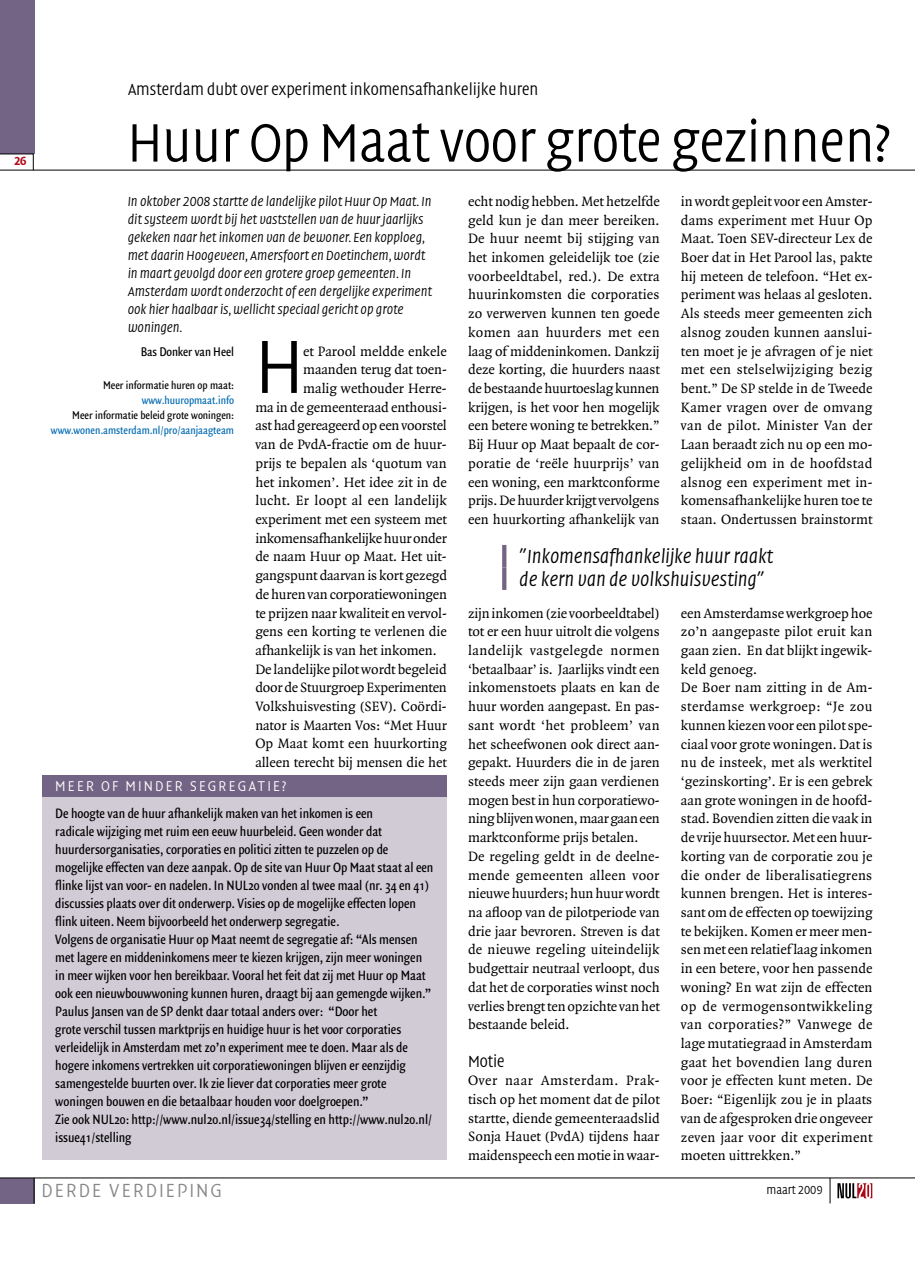
<style>
.page{position:relative;width:915px;height:1263px;background:#fff}
.page>*{position:absolute;margin:0;border:0;box-sizing:border-box;transform-origin:0 0}
.t1{font:300 77.25px "Quadraat Head";color:#000}
.t2{font:300 55.5px "Quadraat Head";letter-spacing:-.005em;color:#000}
.t3{font:italic 300 19.5px/22.5px "Quadraat Head";letter-spacing:-.005em;color:#000}
.t4{font:300 19.5px "Quadraat Head";letter-spacing:.095em;color:#87888a}
.t5{font:300 16.5px "Quadraat Head";letter-spacing:-.005em;color:#000}
.t6{font:14.55px/18.8px "Quadraat";color:#000;text-align:justify}
.t7{font:14.55px/18px "Quadraat Sans Con";letter-spacing:-.005em;color:#000}
.t8{font:300 14.55px "Quadraat Head";letter-spacing:.145em;color:#fff}
.t9{font:italic 300 13.5px/18px "Quadraat Head";letter-spacing:-.005em;color:#000}
.t10{font:13.5px "Quadraat Sans Con";letter-spacing:-.005em;color:#000}
.t11{font:12px "Quadraat Sans Con";color:#000}
.t12{font:12px "Quadraat Sans Con";color:#006ab2}
.t13{font:300 12px "Quadraat Head";letter-spacing:-.005em;color:#000}
.t14{font:700 12px "Quadraat Head";color:#ae0917}
</style>
<div class="page">
<div style="left:0;top:0;width:34px;height:154px;background:#736384"></div>
<div style="left:0;top:1178px;width:34px;height:25px;background:#736384"></div>
<hr style="left:0;top:170px;width:914px;height:1px;background:#000">
<hr style="left:0;top:1177px;width:914px;height:1px;background:#000">
<svg style="left:0;top:153px;width:34px;height:18px"></svg>
<svg style="left:829px;top:1178px;width:1px;height:25px"></svg>
<svg style="left:837px;top:1183px;width:35px;height:15px"></svg>
<svg style="left:34px;top:1178px;width:1px;height:25px"></svg>
<div style="left:43px;top:795px;width:403px;height:365px;background:#d1cbd6"></div>
<div style="left:43px;top:775px;width:403px;height:21px;background:#736384"></div>
<svg style="left:502px;top:545px;width:4px;height:22px"></svg>
<svg style="left:502px;top:567px;width:4px;height:23px"></svg>
<p class="t14" style="left:14px;top:154px;width:14px">26</p>
<p class="t5" style="left:128px;top:80px;width:412px">Amsterdam dubt over experiment inkomensafhankelijke huren</p>
<h2 class="t2" style="left:128px;top:112px;width:763px">Huur Op Maat voor grote gezinnen?</h2>
<p class="t9" style="left:128px;top:192px;width:305px">In oktober 2008 startte de landelijke pilot Huur Op Maat. In dit systeem wordt bij het vaststellen van de huur jaarlijks gekeken naar het inkomen van de bewoner. Een kopploeg, met daarin Hoogeveen, Amersfoort en Doetinchem, wordt in maart gevolgd door een grotere groep gemeenten. In Amsterdam wordt onderzocht of een dergelijke experiment ook hier haalbaar is, wellicht speciaal gericht op grote woningen.</p>
<p class="t10" style="left:141px;top:343px;width:95px">Bas Donker van Heel</p>
<p class="t11" style="left:103px;top:378px;width:132px">Meer informatie huren op maat:</p>
<p class="t12" style="left:142px;top:393px;width:94px">www.huuropmaat.info</p>
<p class="t11" style="left:72px;top:408px;width:163px">Meer informatie beleid grote woningen:</p>
<p class="t12" style="left:51px;top:423px;width:184px">www.wonen.amsterdam.nl/pro/aanjaagteam</p>
<h1 class="t1" style="left:255px;top:324px;width:50px">H</h1>
<p class="t6" style="left:303px;top:342px;width:145px">et Parool meldde enkele</p>
<p class="t6" style="left:303px;top:361px;width:145px">maanden terug dat toen-</p>
<p class="t6" style="left:303px;top:379px;width:145px">malig wethouder Herre-</p>
<p class="t6" style="left:255px;top:398px;width:193px">ma in de gemeenteraad enthousi-</p>
<p class="t6" style="left:255px;top:417px;width:193px">ast had gereageerd op een voorstel</p>
<p class="t6" style="left:255px;top:435px;width:193px">van de PvdA-fractie om de huur-</p>
<p class="t6" style="left:255px;top:454px;width:193px">prijs te bepalen als ‘quotum van</p>
<p class="t6" style="left:255px;top:473px;width:193px">het inkomen’. Het idee zit in de</p>
<p class="t6" style="left:255px;top:492px;width:193px">lucht. Er loopt al een landelijk</p>
<p class="t6" style="left:255px;top:510px;width:193px">experiment met een systeem met</p>
<p class="t6" style="left:255px;top:529px;width:193px">inkomensafhankelijke huur onder</p>
<p class="t6" style="left:255px;top:548px;width:193px">de naam Huur op Maat. Het uit-</p>
<p class="t6" style="left:255px;top:566px;width:193px">gangspunt daarvan is kort gezegd</p>
<p class="t6" style="left:255px;top:585px;width:193px">de huren van corporatiewoningen</p>
<p class="t6" style="left:255px;top:604px;width:193px">te prijzen naar kwaliteit en vervol-</p>
<p class="t6" style="left:255px;top:623px;width:193px">gens een korting te verlenen die</p>
<p class="t6" style="left:255px;top:641px;width:183px">afhankelijk is van het inkomen.</p>
<p class="t6" style="left:255px;top:660px;width:193px">De landelijke pilot wordt begeleid</p>
<p class="t6" style="left:255px;top:679px;width:193px">door de Stuurgroep Experimenten</p>
<p class="t6" style="left:255px;top:697px;width:193px">Volkshuisvesting (SEV). Coördi-</p>
<p class="t6" style="left:255px;top:716px;width:193px">nator is Maarten Vos: “Met Huur</p>
<p class="t6" style="left:255px;top:735px;width:193px">Op Maat komt een huurkorting</p>
<p class="t6" style="left:255px;top:754px;width:193px">alleen terecht bij mensen die het</p>
<p class="t8" style="left:55px;top:778px;width:232px">Meer of minder segr egati e?</p>
<p class="t7" style="left:55px;top:805px;width:379px">De hoogte van de huur afhankelijk maken van het inkomen is een<br>radicale wijziging met ruim een eeuw huurbeleid. Geen wonder dat huurdersorganisaties, corporaties en politici zitten te puzzelen op de mogelijke effecten van deze aanpak. Op de site van Huur Op Maat staat al een flinke lijst van voor- en nadelen. In NUL20 vonden al twee maal (nr. 34 en 41) discussies plaats over dit onderwerp. Visies op de mogelijke effecten lopen flink uiteen. Neem bijvoorbeeld het onderwerp segregatie.<br>Volgens de organisatie Huur op Maat neemt de segregatie af: “Als mensen met lagere en middeninkomens meer te kiezen krijgen, zijn meer woningen in meer wijken voor hen bereikbaar. Vooral het feit dat zij met Huur op Maat ook een nieuwbouwwoning kunnen huren, draagt bij aan gemengde wijken.” Paulus Jansen van de SP denkt daar totaal anders over: “Door het<br>grote verschil tussen marktprijs en huidige huur is het voor corporaties verleidelijk in Amsterdam met zo’n experiment mee te doen. Maar als de hogere inkomens vertrekken uit corporatiewoningen blijven er eenzijdig samengestelde buurten over. Ik zie liever dat corporaties meer grote woningen bouwen en die betaalbaar houden voor doelgroepen.”<br>Zie ook NUL20: http://www.nul20.nl/issue34/stelling en http://www.nul20.nl/ issue41/stelling</p>
<h3 class="t4" style="left:42px;top:1179px;width:182px">Derde verdi eping</h3>
<p class="t6" style="left:468px;top:192px;width:193px">echt nodig hebben. Met hetzelfde geld kun je dan meer bereiken.<br>De huur neemt bij stijging van het inkomen geleidelijk toe (zie voorbeeldtabel, red.). De extra huurinkomsten die corporaties zo verwerven kunnen ten goede komen aan huurders met een laag of middeninkomen. Dankzij deze korting, die huurders naast de bestaande huurtoeslag kunnen krijgen, is het voor hen mogelijk een betere woning te betrekken.” Bij Huur op Maat bepaalt de cor&shy;poratie de ‘reële huurprijs’ van een woning, een marktconforme prijs. De huurder krijgt vervolgens een huurkorting afhankelijk van</p>
<p class="t6" style="left:680px;top:192px;width:193px">in wordt gepleit voor een Amster&shy;dams experiment met Huur Op Maat. Toen SEV-directeur Lex de Boer dat in Het Parool las, pakte hij meteen de telefoon. “Het ex&shy;periment was helaas al gesloten.<br>Als steeds meer gemeenten zich alsnog zouden kunnen aanslui&shy;ten moet je je afvragen of je niet met een stelselwijziging bezig bent.” De SP stelde in de Tweede Kamer vragen over de omvang van de pilot. Minister Van der Laan beraadt zich nu op een mo&shy;gelijkheid om in de hoofdstad alsnog een experiment met in&shy;komensafhankelijke huren toe te staan. Ondertussen brainstormt</p>
<h3 class="t3" style="left:519px;top:546px;width:255px">"Inkomensafhankelijke huur raakt de kern van de volkshuisvesting"</h3>
<p class="t6" style="left:468px;top:604px;width:193px;text-align:left">zijn inkomen (zie voorbeeldtabel) tot er een huur uitrolt die volgens landelijk vastgelegde normen ‘betaalbaar’ is. Jaarlijks vindt een inkomenstoets plaats en kan de huur worden aangepast. En pas&shy;sant wordt ‘het probleem’ van het scheefwonen ook direct aan&shy;gepakt. Huurders die in de jaren steeds meer zijn gaan verdienen mogen best in hun corporatiewo&shy;ning blijven wonen, maar gaan een marktconforme prijs betalen.<br>De regeling geldt in de deelne&shy;mende gemeenten alleen voor nieuwe huurders; hun huur wordt na afloop van de pilotperiode van drie jaar bevroren. Streven is dat de nieuwe regeling uiteindelijk budgettair neutraal verloopt, dus dat het de corporaties winst noch verlies brengt ten opzichte van het bestaande beleid.</p>
<p class="t5" style="left:468px;top:1052px;width:38px">Motie</p>
<p class="t6" style="left:468px;top:1072px;width:193px">Over naar Amsterdam. Prak&shy;tisch op het moment dat de pilot startte, diende gemeenteraadslid Sonja Hauet (PvdA) tijdens haar maidenspeech een motie in waar-</p>
<p class="t6" style="left:680px;top:604px;width:193px;text-align:left">een Amsterdamse werkgroep hoe zo’n aangepaste pilot eruit kan gaan zien. En dat blijkt ingewik&shy;keld genoeg.<br>De Boer nam zitting in de Am&shy;sterdamse werkgroep: “Je zou kunnen kiezen voor een pilot spe&shy;ciaal voor grote woningen. Dat is nu de insteek, met als werktitel ‘gezinskorting’. Er is een gebrek aan grote woningen in de hoofd&shy;stad. Bovendien zitten die vaak in de vrije huursector. Met een huur&shy;korting van de corporatie zou je die onder de liberalisatiegrens kunnen brengen. Het is interes&shy;sant om de effecten op toewijzing te bekijken. Komen er meer men&shy;sen met een relatief laag inkomen in een betere, voor hen passende woning? En wat zijn de effecten op de vermogensontwikkeling van corporaties?” Vanwege de lage mutatiegraad in Amsterdam gaat het bovendien lang duren voor je effecten kunt meten. De<br>Boer: “Eigenlijk zou je in plaats van de afgesproken drie ongeveer zeven jaar voor dit experiment moeten uittrekken.”</p>
<p class="t13" style="left:766px;top:1183px;width:58px">maart 2009</p>
</div>
